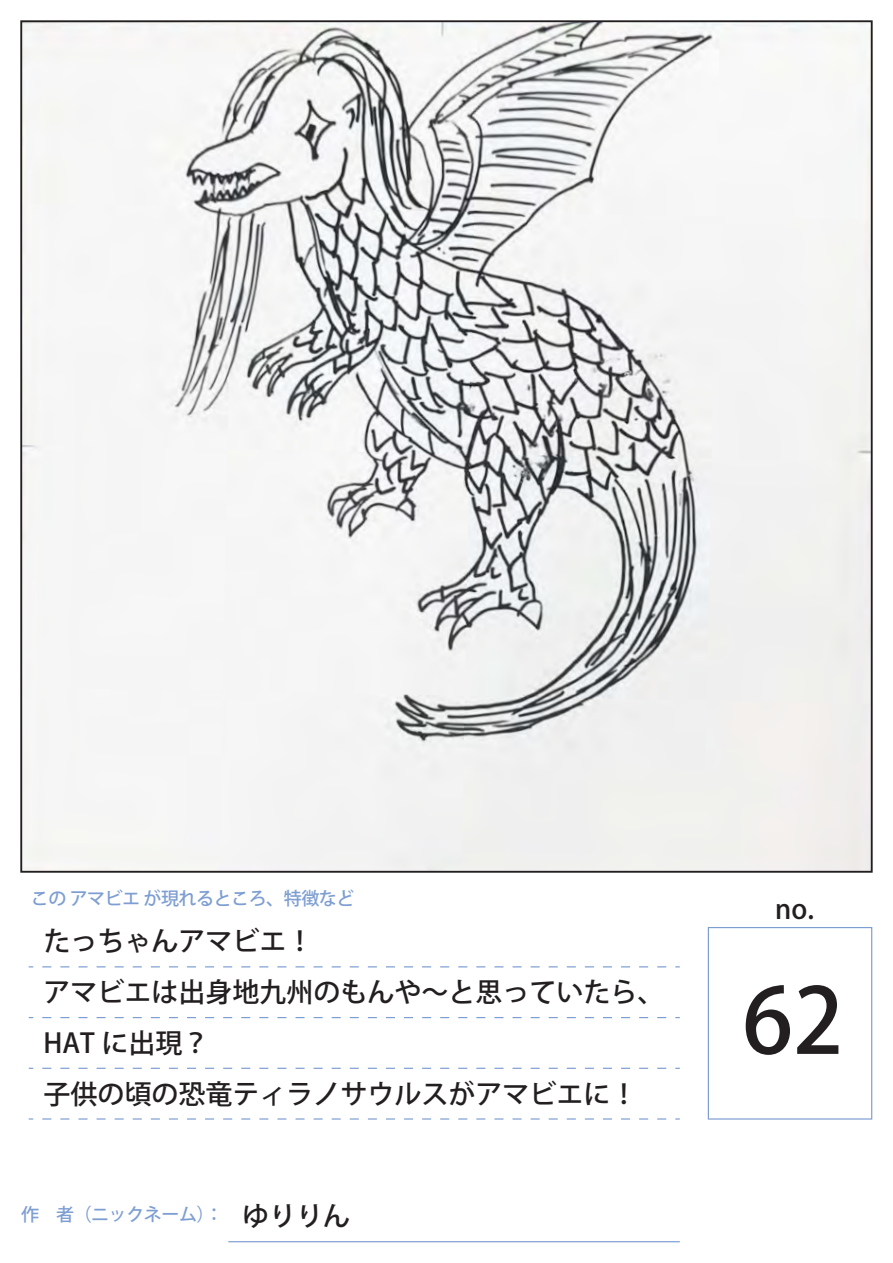
<style>
.page{position:relative;width:893px;height:1263px;background:#fff}
.page>*{position:absolute;margin:0;border:0;box-sizing:border-box;transform-origin:0 0}
.t1{font:500 90px "Koz Go Pr 6 N";color:#231f20}
.t2{font:500 27px/51px "Koz Go Pr 6 N";color:#231f20}
.t3{font:500 18px "Koz Go Pr 6 N";letter-spacing:-.025em;color:#7e9ed2}
.s1{font-size:27px;color:#231f20}
</style>
<div class="page">
<img style="left:23px;top:23px;width:847px;height:847px">
<svg style="left:29px;top:1017px;width:637px;height:1px"></svg>
<svg style="left:29px;top:1068px;width:637px;height:1px"></svg>
<svg style="left:29px;top:1118px;width:637px;height:1px"></svg>
<svg style="left:29px;top:966px;width:637px;height:1px"></svg>
<hr style="left:228px;top:1241px;width:452px;height:1px;background:#7e9ed2">
<div style="left:708px;top:927px;width:164px;height:192px;border:1px solid #7e9ed2"></div>
<p class="t3" style="left:31px;top:888px;width:325px">この アマビエ が現れるところ、特徴など</p>
<p class="t2" style="left:43px;top:916px;width:622px">たっちゃんアマビエ！<br>アマビエは出身地九州のもんや～と思っていたら、<br>HAT に出現？<br>子供の頃の恐竜ティラノサウルスがアマビエに！</p>
<p class="t3" style="left:21px;top:1204px;width:331px">作　者（ニックネーム）： <span class="s1">ゆりりん</span></p>
<p class="t2" style="left:775px;top:884px;width:40px">no.</p>
<h1 class="t1" style="left:742px;top:970px;width:103px">62</h1>
</div>
